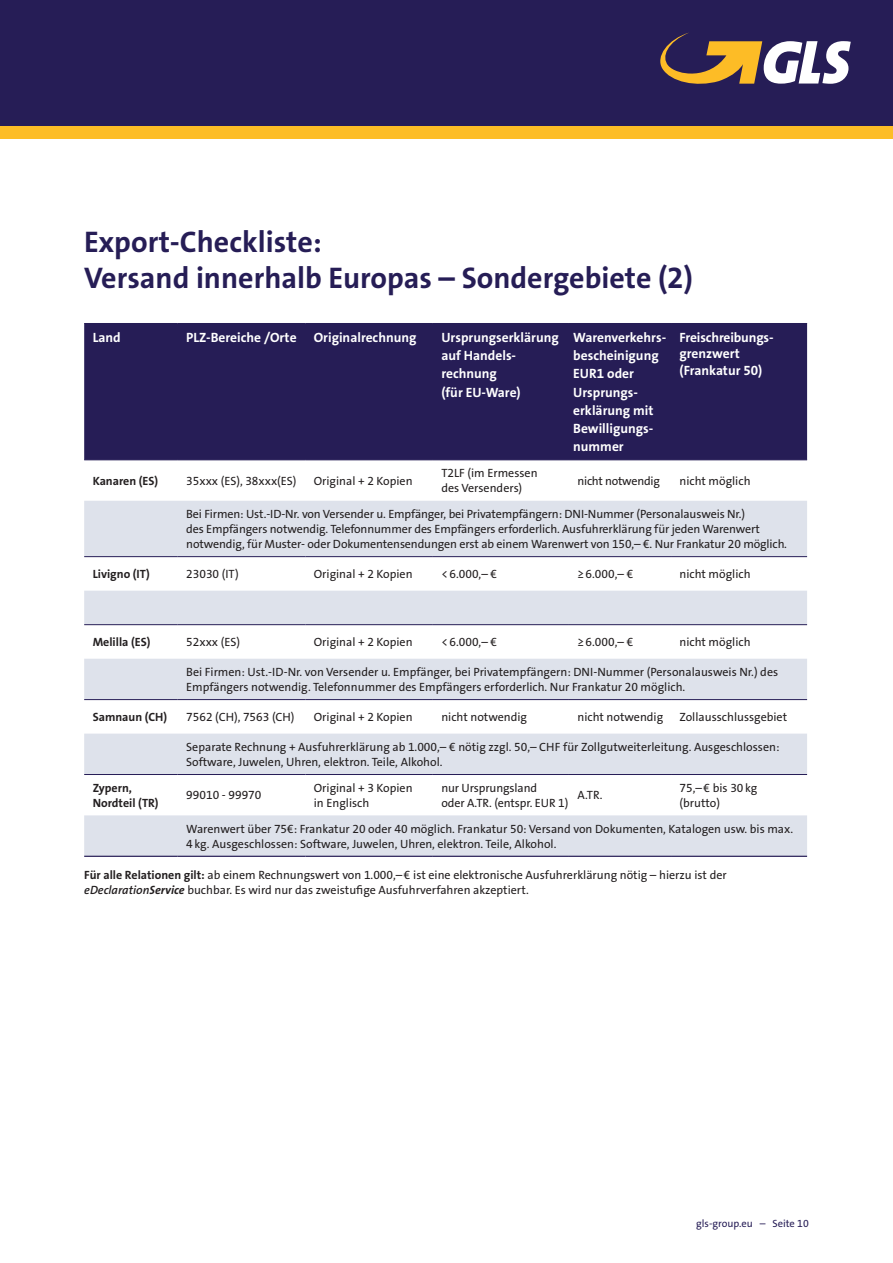
<style>
.page{position:relative;width:893px;height:1263px;background:#fff}
.page>*{position:absolute;margin:0;border:0;box-sizing:border-box;transform-origin:0 0}
.t1{font:700 30px/36px "The Sans GLS";color:#261d56}
.t2{font:700 13.5px/18.3px "The Sans GLS";color:#fff}
.t3{font:12px/15px "The Sans GLS";color:#231f20}
.t4{font:700 12px/15px "The Sans GLS";color:#231f20}
.t5{font:12px "The Sans GLS";letter-spacing:-.02em;color:#231f20}
.t6{font:10.5px "The Sans GLS";color:#261d56}
.s1{font-weight:700}
.s2{font-weight:600;font-style:italic}
.s3{font-weight:700;font-style:italic}
</style>
<div class="page">
<div style="left:0;top:0;width:893px;height:126px;background:#261d56"></div>
<div style="left:0;top:126px;width:893px;height:13px;background:#fdbd26"></div>
<svg style="left:660px;top:33px;width:191px;height:51px"></svg>
<div style="left:84px;top:324px;width:723px;height:135px;background:#261d56"></div>
<svg style="left:84px;top:501px;width:723px;height:355px;fill:#dee2eb"></svg>
<div style="left:84px;top:591px;width:723px;height:33px;background:#dee2eb"></div>
<hr style="left:84px;top:323px;width:94px;height:1px;background:#261d56">
<hr style="left:178px;top:323px;width:127px;height:1px;background:#261d56">
<hr style="left:305px;top:323px;width:128px;height:1px;background:#261d56">
<hr style="left:433px;top:323px;width:136px;height:1px;background:#261d56">
<hr style="left:569px;top:323px;width:102px;height:1px;background:#261d56">
<hr style="left:671px;top:323px;width:136px;height:1px;background:#261d56">
<hr style="left:84px;top:459px;width:94px;height:1px;background:#261d56">
<hr style="left:178px;top:459px;width:127px;height:1px;background:#261d56">
<hr style="left:305px;top:459px;width:128px;height:1px;background:#261d56">
<hr style="left:433px;top:459px;width:136px;height:1px;background:#261d56">
<hr style="left:569px;top:459px;width:102px;height:1px;background:#261d56">
<hr style="left:671px;top:459px;width:136px;height:1px;background:#261d56">
<hr style="left:84px;top:556px;width:94px;height:1px;background:#261d56">
<hr style="left:178px;top:556px;width:127px;height:1px;background:#261d56">
<hr style="left:305px;top:556px;width:128px;height:1px;background:#261d56">
<hr style="left:433px;top:556px;width:136px;height:1px;background:#261d56">
<hr style="left:569px;top:556px;width:102px;height:1px;background:#261d56">
<hr style="left:671px;top:556px;width:136px;height:1px;background:#261d56">
<hr style="left:84px;top:624px;width:94px;height:1px;background:#261d56">
<hr style="left:178px;top:624px;width:127px;height:1px;background:#261d56">
<hr style="left:305px;top:624px;width:128px;height:1px;background:#261d56">
<hr style="left:433px;top:624px;width:136px;height:1px;background:#261d56">
<hr style="left:569px;top:624px;width:102px;height:1px;background:#261d56">
<hr style="left:671px;top:624px;width:136px;height:1px;background:#261d56">
<hr style="left:84px;top:699px;width:94px;height:1px;background:#261d56">
<hr style="left:178px;top:699px;width:127px;height:1px;background:#261d56">
<hr style="left:305px;top:699px;width:128px;height:1px;background:#261d56">
<hr style="left:433px;top:699px;width:136px;height:1px;background:#261d56">
<hr style="left:569px;top:699px;width:102px;height:1px;background:#261d56">
<hr style="left:671px;top:699px;width:136px;height:1px;background:#261d56">
<hr style="left:84px;top:774px;width:94px;height:1px;background:#261d56">
<hr style="left:178px;top:774px;width:127px;height:1px;background:#261d56">
<hr style="left:305px;top:774px;width:128px;height:1px;background:#261d56">
<hr style="left:433px;top:774px;width:136px;height:1px;background:#261d56">
<hr style="left:569px;top:774px;width:102px;height:1px;background:#261d56">
<hr style="left:671px;top:774px;width:136px;height:1px;background:#261d56">
<hr style="left:84px;top:856px;width:94px;height:1px;background:#261d56">
<hr style="left:178px;top:856px;width:127px;height:1px;background:#261d56">
<hr style="left:305px;top:856px;width:128px;height:1px;background:#261d56">
<hr style="left:433px;top:856px;width:136px;height:1px;background:#261d56">
<hr style="left:569px;top:856px;width:102px;height:1px;background:#261d56">
<hr style="left:671px;top:856px;width:136px;height:1px;background:#261d56">
<h1 class="t1" style="left:84px;top:224px;width:610px">Export-Checkliste:<br>Versand innerhalb Europas – Sondergebiete (2)</h1>
<p class="t2" style="left:93px;top:328px;width:30px">Land</p>
<p class="t2" style="left:186px;top:328px;width:112px">PLZ-Bereiche /Orte</p>
<p class="t2" style="left:314px;top:328px;width:104px">Originalrechnung</p>
<p class="t2" style="left:441px;top:328px;width:119px">Ursprungserklärung auf Handels&shy;rechnung<br>(für EU-Ware)</p>
<p class="t2" style="left:573px;top:328px;width:93px">Warenverkehrs&shy;bescheinigung<br>EUR1 oder<br>Ursprungs&shy;erklärung mit<br>Bewilligungs&shy;nummer</p>
<p class="t2" style="left:679px;top:329px;width:94px;line-height:16.5px">Freischreibungs&shy;grenzwert (Frankatur 50)</p>
<p class="t4" style="left:93px;top:473px;width:67px">Kanaren (ES)</p>
<p class="t3" style="left:186px;top:473px;width:112px">35xxx (ES), 38xxx(ES)</p>
<p class="t3" style="left:314px;top:473px;width:100px">Original + 2 Kopien</p>
<p class="t3" style="left:441px;top:466px;width:98px">T2LF (im Ermessen des Versenders)</p>
<p class="t5" style="left:577px;top:473px;width:84px">nicht notwendig</p>
<p class="t3" style="left:679px;top:473px;width:73px">nicht möglich</p>
<p class="t3" style="left:186px;top:507px;width:602px">Bei Firmen: Ust.-ID-Nr. von Versender u. Empfänger, bei Privatempfängern: DNI-Nummer (Personalausweis Nr.)<br>des Empfängers notwendig. Telefonnummer des Empfängers erforderlich. Ausfuhrerklärung für jeden Warenwert notwendig, für Muster- oder Dokumentensendungen erst ab einem Warenwert von 150,– €. Nur Frankatur 20 möglich.</p>
<p class="t4" style="left:93px;top:567px;width:59px">Livigno (IT)</p>
<p class="t3" style="left:186px;top:567px;width:54px">23030 (IT)</p>
<p class="t3" style="left:314px;top:567px;width:100px">Original + 2 Kopien</p>
<p class="t3" style="left:441px;top:567px;width:57px">&lt;6.000,– €</p>
<p class="t3" style="left:577px;top:567px;width:57px">≥6.000,– €</p>
<p class="t3" style="left:679px;top:567px;width:73px">nicht möglich</p>
<p class="t4" style="left:93px;top:635px;width:59px">Melilla (ES)</p>
<p class="t3" style="left:186px;top:635px;width:55px">52xxx (ES)</p>
<p class="t3" style="left:314px;top:635px;width:100px">Original + 2 Kopien</p>
<p class="t3" style="left:441px;top:635px;width:57px">&lt;6.000,– €</p>
<p class="t3" style="left:577px;top:635px;width:57px">≥6.000,– €</p>
<p class="t3" style="left:679px;top:635px;width:73px">nicht möglich</p>
<p class="t3" style="left:186px;top:665px;width:593px">Bei Firmen: Ust.-ID-Nr. von Versender u. Empfänger, bei Privatempfängern: DNI-Nummer (Personalausweis Nr.) des<br>Empfängers notwendig. Telefonnummer des Empfängers erforderlich. Nur Frankatur 20 möglich.</p>
<p class="t4" style="left:93px;top:709px;width:76px">Samnaun (CH)</p>
<p class="t3" style="left:186px;top:709px;width:110px">7562 (CH), 7563 (CH)</p>
<p class="t3" style="left:314px;top:709px;width:100px">Original + 2 Kopien</p>
<p class="t3" style="left:441px;top:709px;width:87px">nicht notwendig</p>
<p class="t3" style="left:577px;top:709px;width:87px">nicht notwendig</p>
<p class="t3" style="left:679px;top:709px;width:109px">Zollausschlussgebiet</p>
<p class="t3" style="left:186px;top:739px;width:595px">Separate Rechnung + Ausfuhrerklärung ab 1.000,– € nötig zzgl. 50,– CHF für Zollgutweiterleitung. Ausgeschlossen:<br>Software, Juwelen, Uhren, elektron. Teile, Alkohol.</p>
<p class="t4" style="left:93px;top:780px;width:67px">Zypern,<br>Nordteil (TR)</p>
<p class="t3" style="left:186px;top:788px;width:77px">99010 - 99970</p>
<p class="t3" style="left:314px;top:780px;width:100px">Original + 3 Kopien in Englisch</p>
<p class="t3" style="left:441px;top:780px;width:128px">nur Ursprungsland<br>oder A.TR. (entspr. EUR 1)</p>
<p class="t3" style="left:577px;top:788px;width:26px">A.TR.</p>
<p class="t3" style="left:680px;top:780px;width:79px">75,–€ bis 30kg (brutto)</p>
<p class="t3" style="left:186px;top:821px;width:608px">Warenwert über 75€: Frankatur 20 oder 40 möglich. Frankatur 50: Versand von Dokumenten, Katalogen usw. bis max.<br>4kg. Ausgeschlossen: Software, Juwelen, Uhren, elektron. Teile, Alkohol.</p>
<p class="t3" style="left:84px;top:867px;width:644px"><span class="s1">Für alle Relationen gilt:</span> ab einem Rechnungswert von 1.000,–€ ist eine elektronische Ausfuhrerklärung nötig – hierzu ist der <span class="s2">eDeclaration</span><span class="s3">Service</span> buchbar. Es wird nur das zweistufige Ausfuhrverfahren akzeptiert.</p>
<p class="t6" style="left:696px;top:1216px;width:114px">gls-group.eu – Seite 10</p>
</div>
